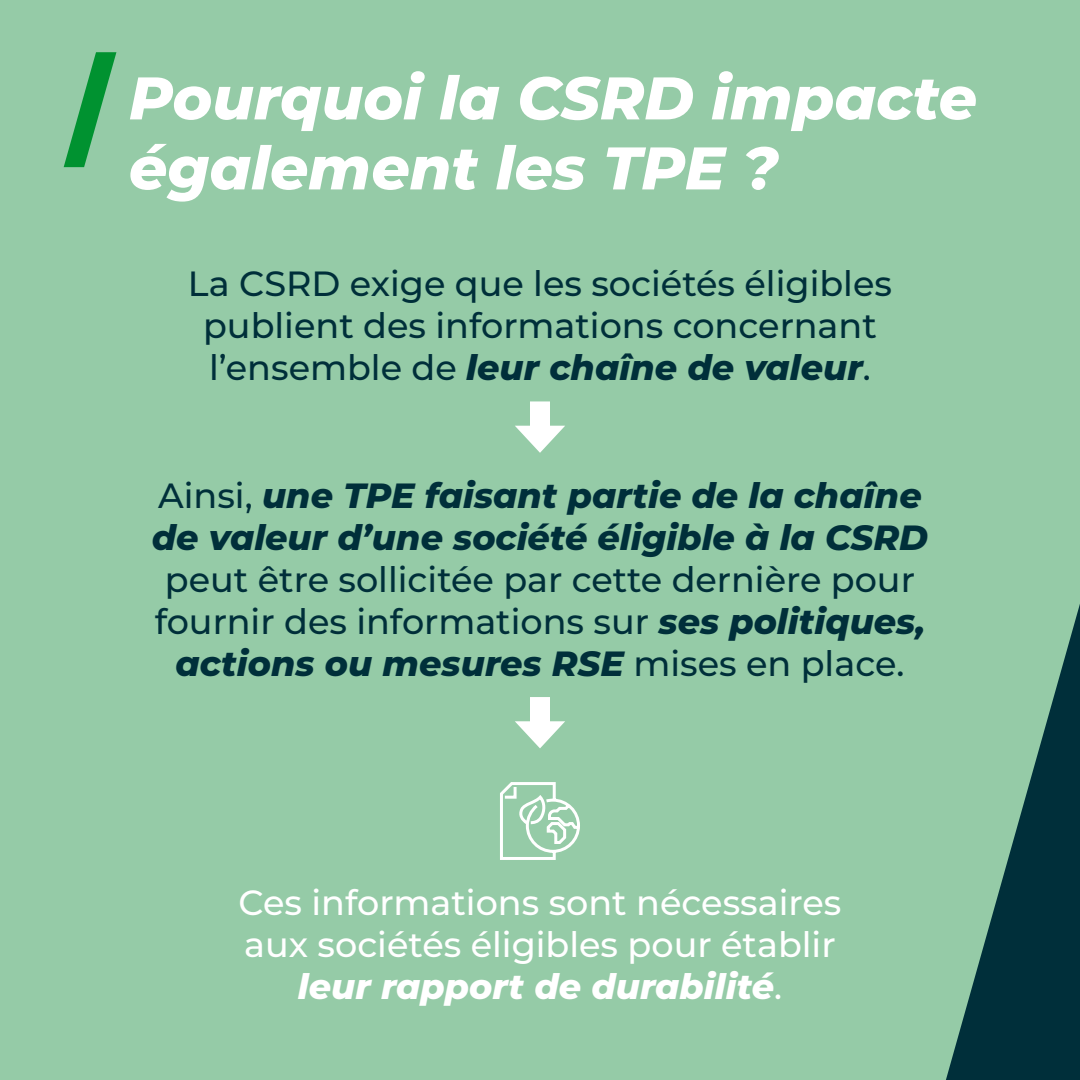
<style>
.page{position:relative;width:1080px;height:1080px;background:#95cba7}
.page>*{position:absolute;margin:0;border:0;box-sizing:border-box;transform-origin:0 0}
.t1{font:italic 800 60px/70px "Montserrat";color:#fff}
.t2{font:500 35px/42px "Montserrat";color:#002f3a;text-align:center}
.t3{font:500 35px/42px "Montserrat";color:#fff;text-align:center}
.t4{font:italic 800 35px/42px "Montserrat";color:#002f3a}
.s1{font-weight:800;font-style:italic}
.s2{font-weight:500;font-style:normal}
</style>
<div class="page">
<svg style="left:946px;top:604px;width:134px;height:476px"></svg>
<svg style="left:64px;top:52px;width:52px;height:115px"></svg>
<div style="left:530px;top:401px;width:20px;height:34px;background:#fff"></div>
<svg style="left:515px;top:426px;width:50px;height:27px"></svg>
<div style="left:530px;top:697px;width:20px;height:34px;background:#fff"></div>
<svg style="left:515px;top:721px;width:50px;height:27px"></svg>
<svg style="left:500px;top:782px;width:80px;height:78px"></svg>
<h1 class="t1" style="left:129px;top:60px;width:850px">Pourquoi la CSRD impacte également les TPE ?</h1>
<p class="t2" style="left:188px;top:261px;width:706px">La CSRD exige que les sociétés éligibles publient des informations concernant l’ensemble de <span class="s1">leur chaîne de valeur</span>.</p>
<p class="t4" style="left:152px;top:473px;width:778px"><span class="s2">Ainsi,</span> une TPE faisant partie de la chaîne de valeur d’une société éligible à la CSRD</p>
<p class="t2" style="left:155px;top:557px;width:772px">peut être sollicitée par cette dernière pour fournir des informations sur <span class="s1">ses politiques, actions ou mesures RSE</span> mises en place.</p>
<p class="t3" style="left:239px;top:881px;width:604px">Ces informations sont nécessaires aux sociétés éligibles pour établir <span class="s1">leur rapport de durabilité</span>.</p>
</div>
